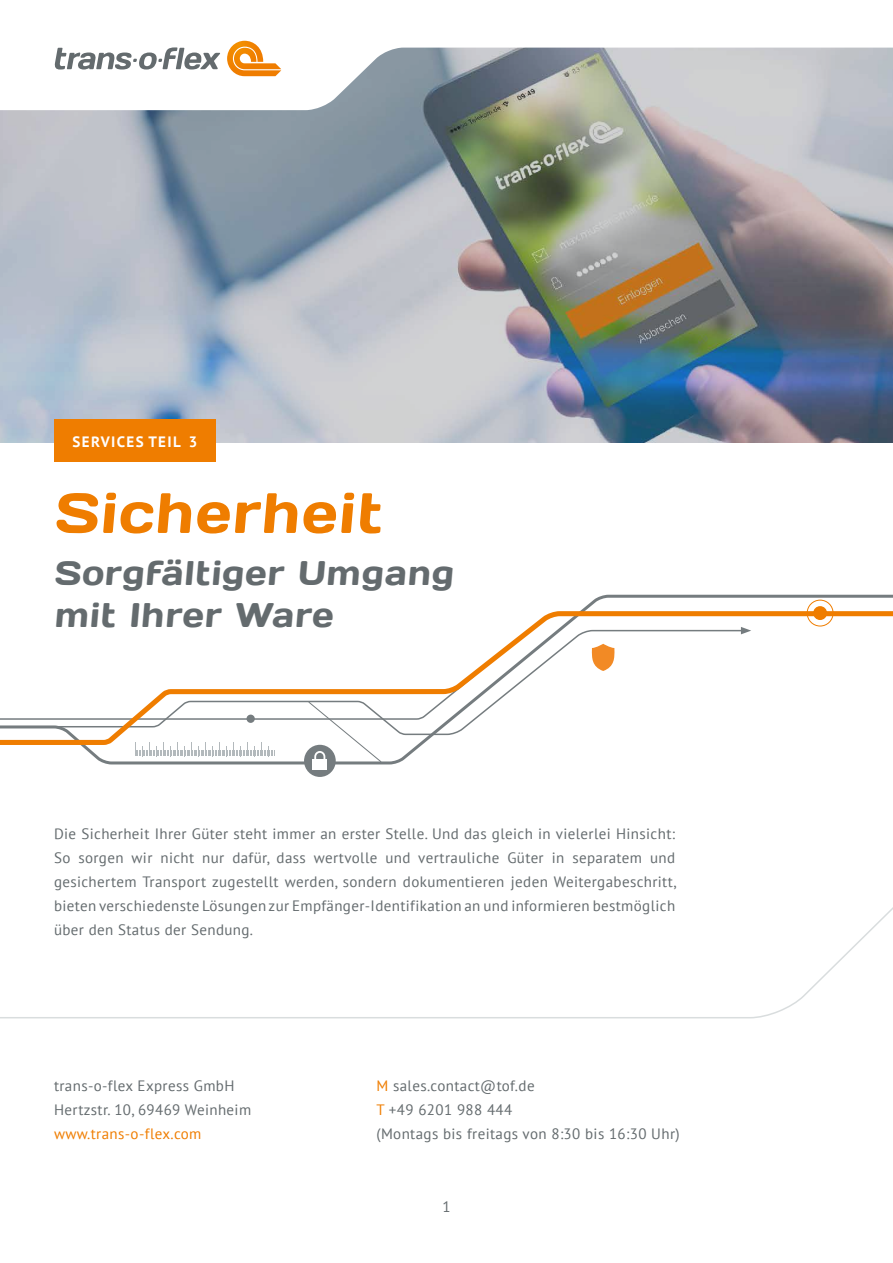
<style>
.page{position:relative;width:893px;height:1263px;background:#fff}
.page>*{position:absolute;margin:0;border:0;box-sizing:border-box;transform-origin:0 0}
.t1{font:56.7px "Days";color:#ef7d00}
.t2{font:34.05px/41.5px "Days";color:#646b6e}
.t3{font:15px/24px "PT Sans";letter-spacing:.025em;color:#646b6e}
.t4{font:15px "PT Sans";letter-spacing:.025em;color:#ef7d00}
.t5{font:700 15px "PT Sans";letter-spacing:.09em;color:#fff}
.s1{color:#ef7d00}
</style>
<div class="page">
<svg style="left:0;top:907px;width:893px;height:112px"></svg>
<img style="left:0;top:110px;width:893px;height:332px">
<svg style="left:242px;top:40px;width:651px;height:70px"></svg>
<img style="left:227px;top:41px;width:54px;height:35px">
<svg style="left:54px;top:47px;width:166px;height:23px"></svg>
<svg style="left:583px;top:594px;width:310px;height:15px"></svg>
<svg style="left:104px;top:609px;width:789px;height:157px"></svg>
<div style="left:813px;top:606px;width:14px;height:14px;background:#ef7d00;border-radius:50%"></div>
<div style="left:807px;top:600px;width:26px;height:26px;border:1px solid #ef7d00;border-radius:50%"></div>
<div style="left:54px;top:419px;width:161px;height:43px;background:#ef7d00"></div>
<svg style="left:592px;top:644px;width:23px;height:27px"></svg>
<div style="left:304px;top:745px;width:32px;height:32px;background:#757c7f;border-radius:50%"></div>
<svg style="left:0;top:674px;width:476px;height:89px"></svg>
<div style="left:313px;top:759px;width:14px;height:11px;background:#fff"></div>
<p class="t5" style="left:73px;top:432px;width:126px">SERVICES TEIL 3</p>
<h1 class="t1" style="left:54px;top:476px;width:335px">Sicherheit</h1>
<h2 class="t2" style="left:54px;top:552px;width:405px">Sorgfältiger Umgang mit Ihrer Ware</h2>
<p class="t3" style="left:54px;top:822px;width:624px;text-align:justify">Die Sicherheit Ihrer Güter steht immer an erster Stelle. Und das gleich in vielerlei Hinsicht:<br>So sorgen wir nicht nur dafür, dass wertvolle und vertrauliche Güter in separatem und gesichertem Transport zugestellt werden, sondern dokumentieren jeden Weitergabeschritt, bieten verschiedenste Lösungen zur Empfänger-Identifikation an und informieren bestmöglich über den Status der Sendung.</p>
<p class="t3" style="left:54px;top:1073px;width:199px">trans-o-flex Express GmbH<br>Hertzstr. 10, 69469 Weinheim</p>
<p class="t4" style="left:54px;top:1124px;width:149px">www.trans-o-flex.com</p>
<p class="t3" style="left:376px;top:1073px;width:305px"><span class="s1">M</span> sales.contact@tof.de<br><span class="s1">T</span> +49 6201 988 444<br>(Montags bis freitags von 8:30 bis 16:30 Uhr)</p>
<p class="t3" style="left:442px;top:1194px;width:10px">1</p>
</div>
